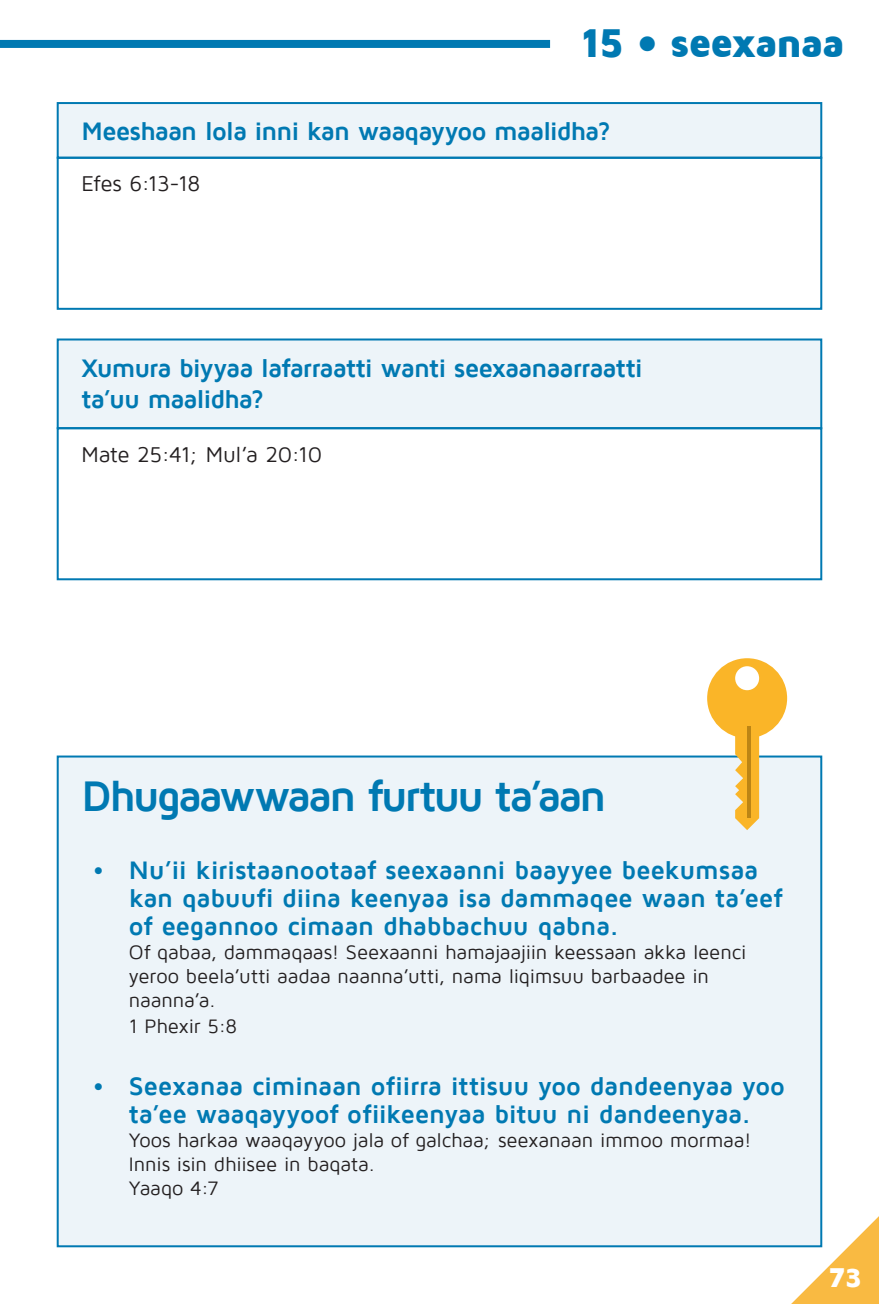
<style>
.page{position:relative;width:879px;height:1304px;background:#fff}
.page>*{position:absolute;margin:0;border:0;box-sizing:border-box;transform-origin:0 0}
.Sub_Heading{font:700 44px "Maven Pro";letter-spacing:-.065em;color:#0079b2}
.t1{font:900 41.2px "Maven Pro";letter-spacing:-.045em;color:#0079b2}
.t2{font:900 28px "Maven Pro";color:#fff}
.Question{font:700 26px/28px "Maven Pro";letter-spacing:-.02em;color:#0079b2}
.Question-2{font:700 26px/31.2px "Maven Pro";letter-spacing:-.04em;color:#0079b2}
.t3{font:22px "Maven Pro";letter-spacing:-.015em;color:#231f20}
.t4{font:20px/24px "Maven Pro";letter-spacing:-.005em;color:#231f20}
</style>
<div class="page">
<div style="left:0;top:40px;width:550px;height:8px;background:#0079b2"></div>
<div style="left:56px;top:755px;width:767px;height:493px;background:#edf4f9"></div>
<svg style="left:707px;top:658px;width:80px;height:172px"></svg>
<hr style="left:747px;top:726px;width:4px;height:92px;background:#bc8515">
<div style="left:56px;top:102px;width:767px;height:54px;background:#edf4f9"></div>
<div style="left:56px;top:338px;width:767px;height:88px;background:#edf4f9"></div>
<svg style="left:56px;top:156px;width:767px;height:154px"></svg>
<svg style="left:56px;top:426px;width:767px;height:155px"></svg>
<svg style="left:747px;top:1199px;width:132px;height:105px"></svg>
<p class="t1" style="left:580px;top:21px;width:267px">15 • seexanaa</p>
<p class="Question-2" style="left:81px;top:116px;width:531px">Meeshaan lola inni kan waaqayyoo maalidha?</p>
<p class="t3" style="left:81px;top:172px;width:120px">Efes 6:13-18</p>
<p class="Question-2" style="left:81px;top:353px;width:563px">Xumura biyyaa lafarraatti wanti seexaanaarraatti ta’uu maalidha?</p>
<p class="t3" style="left:81px;top:443px;width:242px">Mate 25:41; Mul’a 20:10</p>
<p class="Sub_Heading" style="left:81px;top:773px;width:527px">Dhugaawwaan furtuu ta’aan</p>
<p class="Question" style="left:129px;top:856px;width:655px;text-indent:-36px">• Nu’ii kiristaanootaaf seexaanni baayyee beekumsaa kan qabuufi diina keenyaa isa dammaqee waan ta’eef of eegannoo cimaan dhabbachuu qabna.</p>
<p class="t4" style="left:129px;top:940px;width:619px">Of qabaa, dammaqaas! Seexaanni hamajaajiin keessaan akka leenci yeroo beela’utti aadaa naanna’utti, nama liqimsuu barbaadee in naanna’a.</p>
<p class="t4" style="left:129px;top:1015px;width:110px">1 Phexir 5:8</p>
<p class="Question" style="left:93px;top:1073px;width:693px;text-align:center">• Seexanaa ciminaan ofiirra ittisuu yoo dandeenyaa yoo ta’ee waaqayyoof ofiikeenyaa bituu ni dandeenyaa.</p>
<p class="t4" style="left:129px;top:1129px;width:624px">Yoos harkaa waaqayyoo jala of galchaa; seexanaan immoo mormaa!<br>Innis isin dhiisee in baqata.<br>Yaaqo 4:7</p>
<h3 class="t2" style="left:828px;top:1262px;width:35px">73</h3>
</div>
